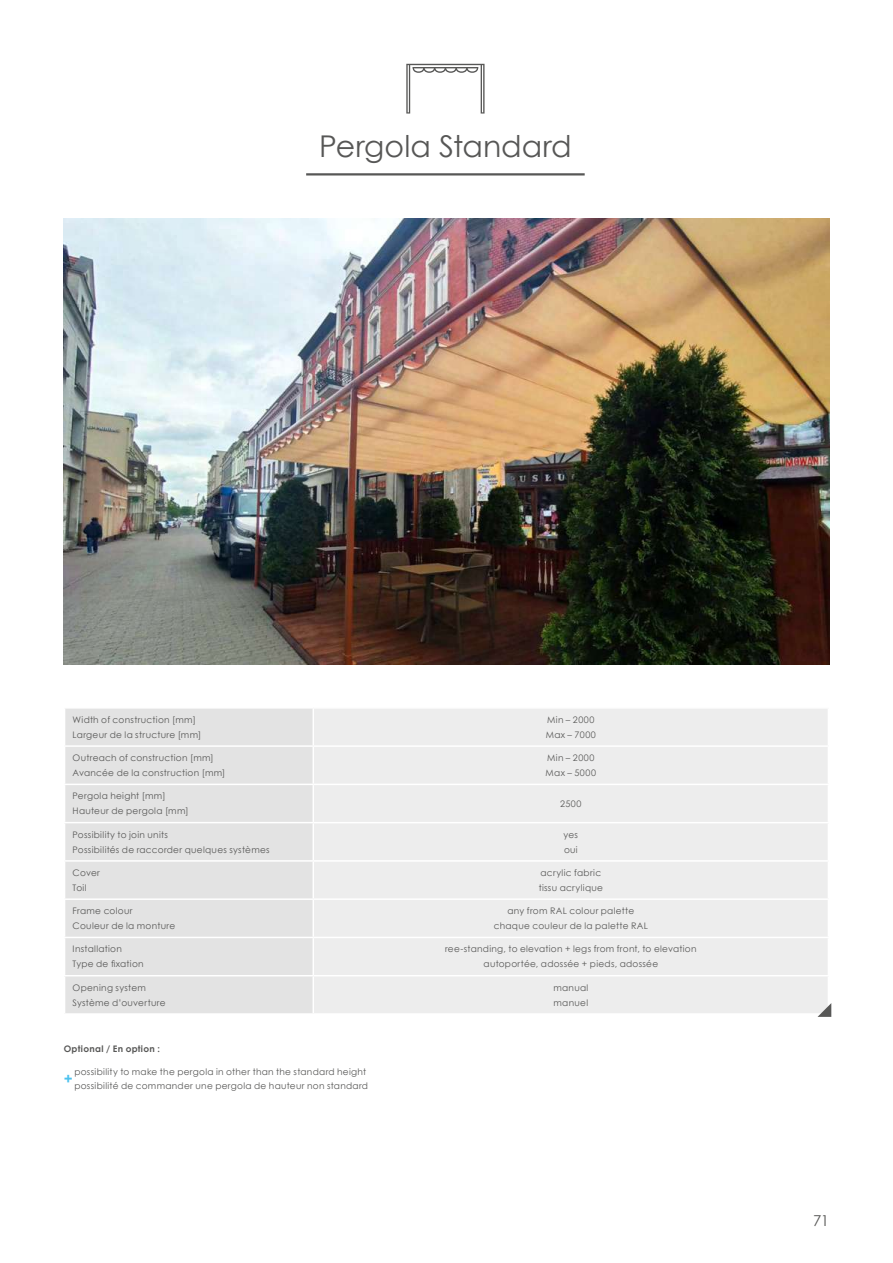
<style>
.page{position:relative;width:893px;height:1263px;background:#fff}
.page>*{position:absolute;margin:0;border:0;box-sizing:border-box;transform-origin:0 0}
.t1{font:30px "Century Gothic";color:#575756}
.t2{font:15px "Century Gothic";color:#575756}
.t3{font:9px/15px "Century Gothic";letter-spacing:.03em;color:#575756}
.t4{font:700 9px "Century Gothic";letter-spacing:.035em;color:#575756}
</style>
<div class="page">
<hr style="left:306px;top:173px;width:279px;height:2px;background:#575756">
<svg style="left:406px;top:64px;width:78px;height:50px"></svg>
<img style="left:64px;top:218px;width:765px;height:446px">
<div style="left:65px;top:708px;width:248px;height:76px;background:#e3e3e3"></div>
<div style="left:313px;top:708px;width:515px;height:38px;background:#ededed"></div>
<div style="left:313px;top:746px;width:515px;height:38px;background:#ededed"></div>
<div style="left:65px;top:784px;width:248px;height:39px;background:#e3e3e3"></div>
<div style="left:313px;top:784px;width:515px;height:39px;background:#ededed"></div>
<div style="left:65px;top:823px;width:248px;height:38px;background:#e3e3e3"></div>
<div style="left:313px;top:823px;width:515px;height:38px;background:#ededed"></div>
<div style="left:65px;top:862px;width:248px;height:75px;background:#e3e3e3"></div>
<div style="left:313px;top:861px;width:515px;height:38px;background:#ededed"></div>
<div style="left:313px;top:899px;width:515px;height:38px;background:#ededed"></div>
<div style="left:65px;top:937px;width:248px;height:39px;background:#e3e3e3"></div>
<div style="left:313px;top:937px;width:515px;height:39px;background:#ededed"></div>
<div style="left:65px;top:976px;width:248px;height:38px;background:#e3e3e3"></div>
<div style="left:313px;top:976px;width:515px;height:38px;background:#ededed"></div>
<hr style="left:313px;top:708px;width:1px;height:37px;background:#fff">
<hr style="left:64px;top:745px;width:249px;height:2px;background:#fff">
<hr style="left:313px;top:747px;width:1px;height:37px;background:#fff">
<hr style="left:64px;top:784px;width:249px;height:1px;background:#fff">
<hr style="left:313px;top:785px;width:1px;height:37px;background:#fff">
<hr style="left:64px;top:822px;width:249px;height:1px;background:#fff">
<hr style="left:313px;top:823px;width:1px;height:37px;background:#fff">
<hr style="left:64px;top:860px;width:249px;height:2px;background:#fff">
<hr style="left:313px;top:862px;width:1px;height:36px;background:#fff">
<hr style="left:64px;top:898px;width:249px;height:2px;background:#fff">
<hr style="left:313px;top:900px;width:1px;height:37px;background:#fff">
<hr style="left:64px;top:937px;width:249px;height:1px;background:#fff">
<hr style="left:313px;top:938px;width:1px;height:37px;background:#fff">
<hr style="left:64px;top:975px;width:249px;height:1px;background:#fff">
<hr style="left:313px;top:976px;width:1px;height:37px;background:#fff">
<hr style="left:64px;top:1013px;width:249px;height:2px;background:#fff">
<hr style="left:313px;top:745px;width:516px;height:2px;background:#fff">
<hr style="left:313px;top:784px;width:516px;height:1px;background:#fff">
<hr style="left:313px;top:822px;width:516px;height:1px;background:#fff">
<hr style="left:313px;top:860px;width:516px;height:2px;background:#fff">
<hr style="left:313px;top:898px;width:516px;height:2px;background:#fff">
<hr style="left:313px;top:937px;width:516px;height:1px;background:#fff">
<hr style="left:313px;top:975px;width:516px;height:1px;background:#fff">
<hr style="left:313px;top:1013px;width:516px;height:2px;background:#fff">
<svg style="left:817px;top:1003px;width:14px;height:14px"></svg>
<h1 class="t1" style="left:319px;top:125px;width:254px">Pergola Standard</h1>
<p class="t3" style="left:73px;top:712px;width:130px">Width of construction [mm]<br>Largeur de la structure [mm]</p>
<p class="t3" style="left:546px;top:712px;width:52px">Min – 2000<br>Max – 7000</p>
<p class="t3" style="left:73px;top:750px;width:154px">Outreach of construction [mm]<br>Avancée de la construction [mm]</p>
<p class="t3" style="left:546px;top:750px;width:52px">Min – 2000<br>Max – 5000</p>
<p class="t3" style="left:73px;top:788px;width:118px">Pergola height [mm]<br>Hauteur de pergola [mm]</p>
<p class="t3" style="left:560px;top:796px;width:23px">2500</p>
<p class="t3" style="left:73px;top:827px;width:199px">Possibility to join units<br>Possibilités de raccorder quelques systèmes</p>
<p class="t3" style="left:564px;top:827px;width:16px">yes oui</p>
<p class="t3" style="left:73px;top:865px;width:29px">Cover<br>Toil</p>
<p class="t3" style="left:539px;top:865px;width:66px">acrylic fabric tissu acrylique</p>
<p class="t3" style="left:73px;top:903px;width:104px">Frame colour<br>Couleur de la monture</p>
<p class="t3" style="left:494px;top:903px;width:156px;text-align:center">any from RAL colour palette chaque couleur de la palette RAL</p>
<p class="t3" style="left:73px;top:941px;width:73px">Installation<br>Type de fixation</p>
<p class="t3" style="left:445px;top:941px;width:253px;text-align:center">ree-standing, to elevation + legs from front, to elevation autoportée, adossée + pieds, adossée</p>
<p class="t3" style="left:73px;top:980px;width:95px">Opening system<br>Système d’ouverture</p>
<p class="t3" style="left:553px;top:980px;width:36px">manual manuel</p>
<p class="t4" style="left:64px;top:1042px;width:98px">Optional / En option :</p>
<p class="t3" style="left:64px;top:1065px;width:306px;line-height:13.5px;text-align:right">possibility to make the pergola in other than the standard height<br><sup>+</sup> possibilité de commander une pergola de hauteur non standard</p>
<h2 class="t2" style="left:813px;top:1210px;width:18px">71</h2>
</div>
